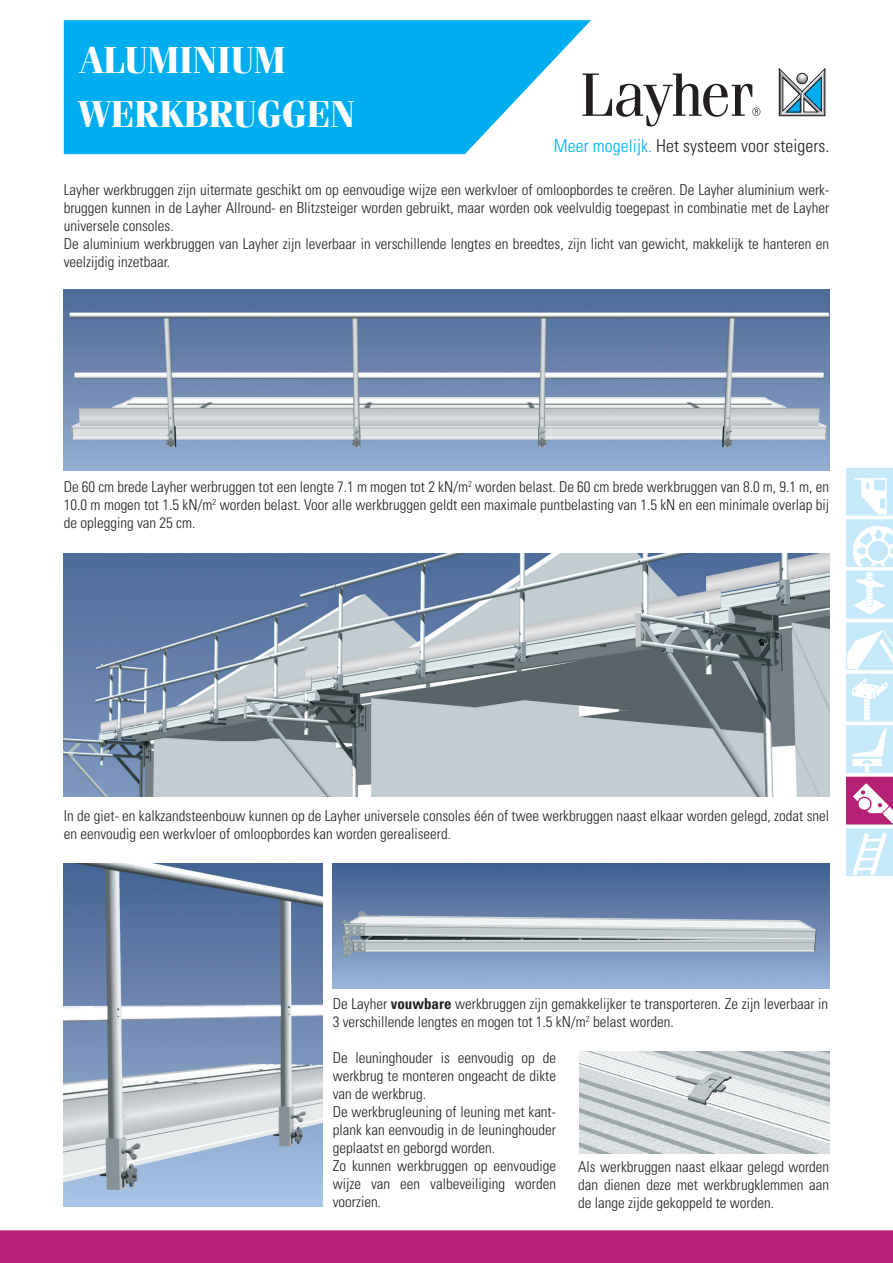
<style>
.page{position:relative;width:893px;height:1263px;background:#fff}
.page>*{position:absolute;margin:0;border:0;box-sizing:border-box;transform-origin:0 0}
.t1{font:700 37.5px/54px "Fenice";color:#fff}
.t2{font:300 condensed 17.85px "Univers";letter-spacing:.005em;color:#231f20}
.t3{font:300 condensed 15px/18px "Univers";color:#231f20}
.s1{color:#00aeef}
.s2{font-weight:700}
</style>
<div class="page">
<img style="left:64px;top:289px;width:765px;height:182px">
<svg style="left:591px;top:74px;width:169px;height:52px"></svg>
<svg style="left:779px;top:69px;width:46px;height:47px"></svg>
<svg style="left:64px;top:20px;width:527px;height:134px;background:#1bb6f0"></svg>
<div style="left:0;top:1230px;width:893px;height:33px;background:#b62175"></div>
<svg style="left:846px;top:468px;width:47px;height:408px"></svg>
<img style="left:64px;top:554px;width:765px;height:242px">
<img style="left:64px;top:863px;width:258px;height:343px">
<img style="left:579px;top:1051px;width:250px;height:102px">
<img style="left:333px;top:863px;width:496px;height:126px">
<h1 class="t1" style="left:78px;top:32px;width:278px">ALUMINIUM<br>WERKBRUGGEN</h1>
<p class="t2" style="left:554px;top:135px;width:277px"><span class="s1">Meer mogelijk.</span> Het systeem voor steigers.</p>
<p class="t3" style="left:64px;top:180px;width:767px">Layher werkbruggen zijn uitermate geschikt om op eenvoudige wijze een werkvloer of omloopbordes te creëren. De Layher aluminium werk&shy;bruggen kunnen in de Layher Allround- en Blitzsteiger worden gebruikt, maar worden ook veelvuldig toegepast in combinatie met de Layher universele consoles.<br>De aluminium werkbruggen van Layher zijn leverbaar in verschillende lengtes en breedtes, zijn licht van gewicht, makkelijk te hanteren en veelzijdig inzetbaar.</p>
<p class="t3" style="left:64px;top:478px;width:767px;text-align:justify">De 60 cm brede Layher werbruggen tot een lengte 7.1 m mogen tot 2 kN/m<sup>2</sup> worden belast. De 60 cm brede werkbruggen van 8.0 m, 9.1 m, en 10.0 m mogen tot 1.5 kN/m<sup>2</sup> worden belast. Voor alle werkbruggen geldt een maximale puntbelasting van 1.5 kN en een minimale overlap bij de oplegging van 25 cm.</p>
<p class="t3" style="left:64px;top:806px;width:767px">In de giet- en kalkzandsteenbouw kunnen op de Layher universele consoles één of twee werkbruggen naast elkaar worden gelegd, zodat snel en eenvoudig een werkvloer of omloopbordes kan worden gerealiseerd.</p>
<p class="t3" style="left:333px;top:994px;width:497px">De Layher <span class="s2">vouwbare</span> werkbruggen zijn gemakkelijker te transporteren. Ze zijn leverbaar in<br>3 verschillende lengtes en mogen tot 1.5 kN/m<sup>2</sup> belast worden.</p>
<p class="t3" style="left:333px;top:1048px;width:225px">De leuninghouder is eenvoudig op de werkbrug te monteren ongeacht de dikte van de werkbrug.<br>De werkbrugleuning of leuning met kant&shy;plank kan eenvoudig in de leuninghouder geplaatst en geborgd worden.<br>Zo kunnen werkbruggen op eenvoudige wijze van een valbeveiliging worden voorzien.</p>
<p class="t3" style="left:578px;top:1157px;width:252px;text-align:justify">Als werkbruggen naast elkaar gelegd worden dan dienen deze met werkbrugklemmen aan de lange zijde gekoppeld te worden.</p>
</div>
